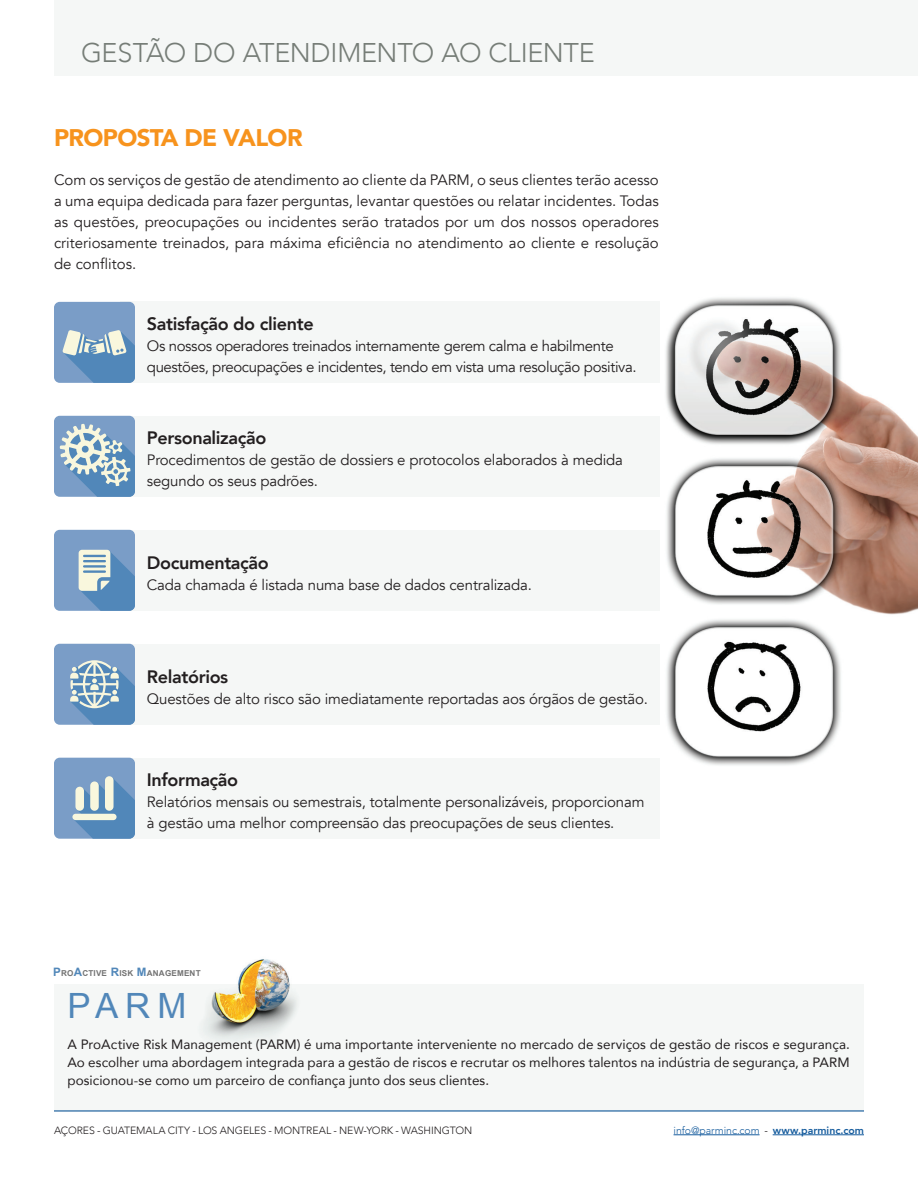
<style>
.page{position:relative;width:918px;height:1188px;background:#fff}
.page>*{position:absolute;margin:0;border:0;box-sizing:border-box;transform-origin:0 0}
.t1{font:34.8px "Arial";color:#5187b9}
.t2{font:300 27px "Avenir";letter-spacing:-.005em;color:#767d77}
.t3{font:900 24px "Avenir";letter-spacing:-.025em;color:#f7931d}
.t4{font:800 18px "Avenir";letter-spacing:-.02em;color:#231f20}
.t5{font:15px/21px "Avenir";letter-spacing:-.01em;color:#231f20}
.t6{font:13.5px/18px "Avenir";color:#231f20;text-align:justify}
.t7{font:300 10.5px "Avenir";letter-spacing:-.005em;color:#231f20}
.t8{font:300 10.5px "Avenir";letter-spacing:-.005em;color:#175d9e}
.t9{font:700 8.1px "Arial";letter-spacing:.02em;color:#737373}
.s1{font-size:11.55px;color:#5187b9}
.s2{color:#231f20}
.s3{font-weight:800}
</style>
<div class="page">
<div style="left:54px;top:0;width:864px;height:76px;background:#f5f7f6"></div>
<hr style="left:674px;top:1135px;width:86px;height:1px;background:#175d9e">
<hr style="left:773px;top:1135px;width:91px;height:1px;background:#175d9e">
<hr style="left:54px;top:1110px;width:810px;height:2px;background:#5187b9">
<img style="left:665px;top:297px;width:253px;height:468px">
<div style="left:120px;top:530px;width:540px;height:81px;background:#f5f7f6"></div>
<div style="left:54px;top:530px;width:81px;height:81px;background:#7a9dc7;border-radius:6px"></div>
<svg style="left:79px;top:550px;width:56px;height:61px"></svg>
<div style="left:120px;top:644px;width:540px;height:81px;background:#f5f7f6"></div>
<div style="left:54px;top:644px;width:81px;height:81px;background:#7a9dc7;border-radius:6px"></div>
<svg style="left:70px;top:660px;width:65px;height:65px"></svg>
<div style="left:120px;top:758px;width:540px;height:81px;background:#f5f7f6"></div>
<div style="left:54px;top:758px;width:81px;height:81px;background:#7a9dc7;border-radius:6px"></div>
<svg style="left:72px;top:776px;width:63px;height:63px"></svg>
<div style="left:120px;top:302px;width:540px;height:81px;background:#f5f7f6"></div>
<div style="left:54px;top:302px;width:81px;height:81px;background:#7a9dc7;border-radius:6px"></div>
<svg style="left:62px;top:330px;width:73px;height:53px"></svg>
<div style="left:120px;top:416px;width:540px;height:81px;background:#f5f7f6"></div>
<div style="left:54px;top:416px;width:81px;height:81px;background:#7a9dc7;border-radius:6px"></div>
<svg style="left:60px;top:424px;width:75px;height:73px"></svg>
<div style="left:54px;top:984px;width:809px;height:128px;background:#f5f7f6"></div>
<img style="left:204px;top:959px;width:92px;height:81px">
<h2 class="t2" style="left:81px;top:37px;width:516px">GESTÃO DO ATENDIMENTO AO CLIENTE</h2>
<h3 class="t3" style="left:54px;top:117px;width:250px">PROPOSTA DE VALOR</h3>
<p class="t5" style="left:54px;top:169px;width:606px;text-align:justify">Com os serviços de gestão de atendimento ao cliente da PARM, o seus clientes terão acesso a uma equipa dedicada para fazer perguntas, levantar questões ou relatar incidentes. Todas as questões, preocupações ou incidentes serão tratados por um dos nossos operadores criteriosamente treinados, para máxima eficiência no atendimento ao cliente e resolução de conflitos.</p>
<p class="t4" style="left:147px;top:310px;width:168px">Satisfação do cliente</p>
<p class="t5" style="left:147px;top:336px;width:491px">Os nossos operadores treinados internamente gerem calma e habilmente questões, preocupações e incidentes, tendo em vista uma resolução positiva.</p>
<p class="t4" style="left:147px;top:424px;width:121px">Personalização</p>
<p class="t5" style="left:147px;top:450px;width:478px">Procedimentos de gestão de dossiers e protocolos elaborados à medida segundo os seus padrões.</p>
<p class="t4" style="left:147px;top:549px;width:124px">Documentação</p>
<p class="t5" style="left:147px;top:574px;width:387px">Cada chamada é listada numa base de dados centralizada.</p>
<p class="t4" style="left:147px;top:662px;width:83px">Relatórios</p>
<p class="t5" style="left:147px;top:688px;width:503px">Questões de alto risco são imediatamente reportadas aos órgãos de gestão.</p>
<p class="t4" style="left:147px;top:766px;width:93px">Informação</p>
<p class="t5" style="left:147px;top:792px;width:499px">Relatórios mensais ou semestrais, totalmente personalizáveis, proporcionam à gestão uma melhor compreensão das preocupações de seus clientes.</p>
<p class="t9" style="left:53px;top:968px;width:149px"><span class="s1">P</span>RO<span class="s1">A</span>CTIVE <span class="s1">R</span>ISK <span class="s1">M</span>ANAGEMENT</p>
<h1 class="t1" style="left:67px;top:983px;width:120px">PARM</h1>
<p class="t6" style="left:68px;top:1035px;width:784px">A ProActive Risk Management (PARM) é uma importante interveniente no mercado de serviços de gestão de riscos e segurança.<br>Ao escolher uma abordagem integrada para a gestão de riscos e recrutar os melhores talentos na indústria de segurança, a PARM posicionou-se como um parceiro de confiança junto dos seus clientes.</p>
<p class="t7" style="left:54px;top:1124px;width:420px">AÇORES - GUATEMALA CITY - LOS ANGELES - MONTREAL - NEW-YORK - WASHINGTON</p>
<p class="t8" style="left:674px;top:1124px;width:192px">info@parminc.com <span class="s2">-</span> <span class="s3">www.parminc.com</span></p>
</div>
